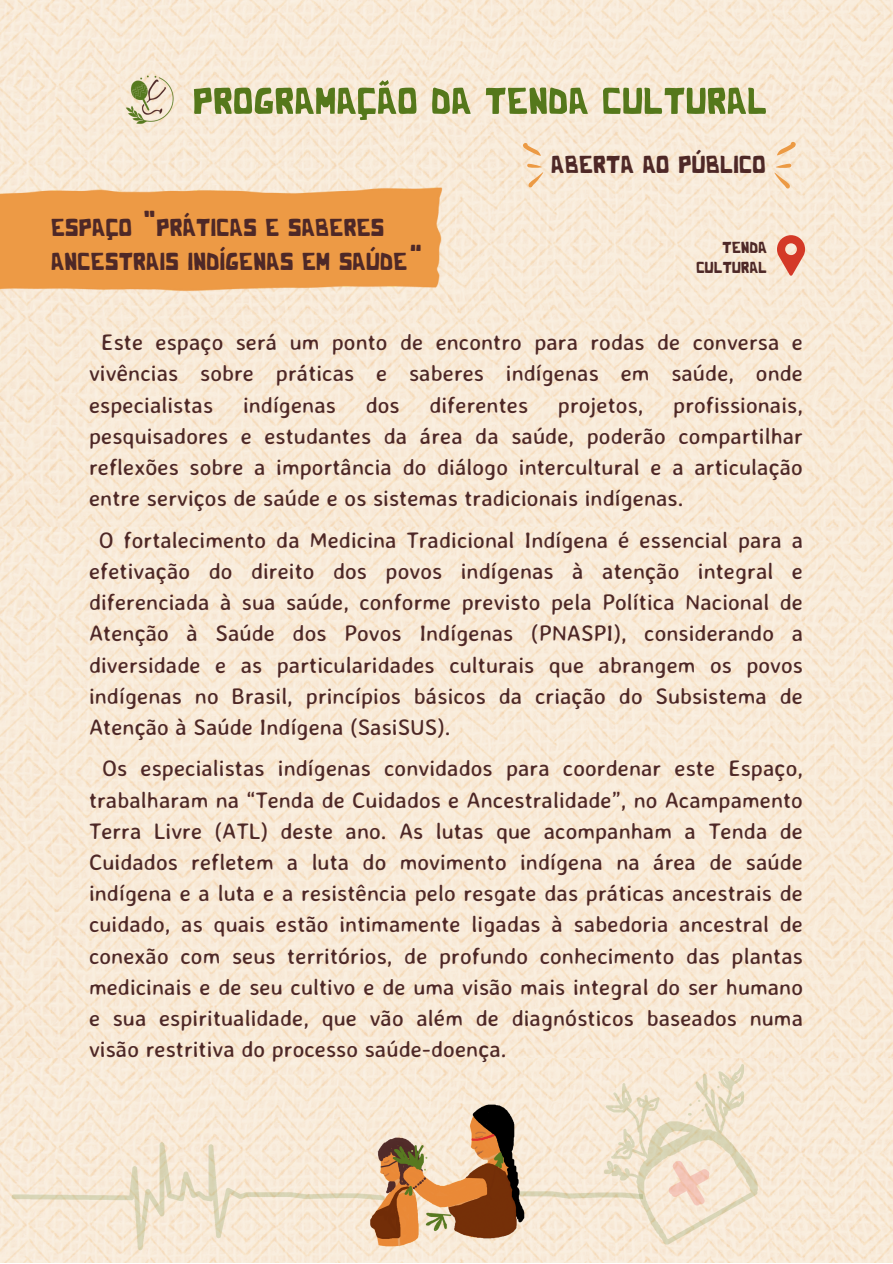
<style>
.page{position:relative;width:893px;height:1264px;background:#fff}
.page>*{position:absolute;margin:0;border:0;box-sizing:border-box;transform-origin:0 0}
.t1{font:52.5px "Cactus";color:#55781b}
.t2{font:34.5px/33.8px "Cactus";color:#4e2827}
.t3{font:22.5px/31.2px "Averia Sans Libre";color:#4e2827;text-align:justify}
.t4{font:22.5px "Cactus";color:#4e2827}
</style>
<div class="page">
<img style="left:0;top:0;width:892px;height:1262px">
<img style="left:516px;top:896px;width:126px;height:158px">
<img style="left:0;top:912px;width:411px;height:350px">
<img style="left:361px;top:1054px;width:161px;height:208px">
<img style="left:522px;top:929px;width:316px;height:333px">
<img style="left:115px;top:70px;width:69px;height:63px">
<img style="left:0;top:179px;width:446px;height:132px">
<svg style="left:776px;top:141px;width:19px;height:14px"></svg>
<svg style="left:774px;top:164px;width:17px;height:24px"></svg>
<svg style="left:522px;top:142px;width:18px;height:14px"></svg>
<svg style="left:526px;top:164px;width:17px;height:23px"></svg>
<svg style="left:777px;top:235px;width:28px;height:41px"></svg>
<p class="t1" style="left:194px;top:77px;width:576px">programação da tenda cultural</p>
<p class="t2" style="left:52px;top:210px;width:373px">espaço “práticas e saberes ancestrais indígenas em saúde”</p>
<p class="t2" style="left:552px;top:147px;width:216px">aberta ao público</p>
<p class="t4" style="left:723px;top:237px;width:46px">tenda</p>
<p class="t4" style="left:696px;top:258px;width:72px">cultural</p>
<p class="t3" style="left:89px;top:326px;width:715px;text-indent:12px">Este espaço será um ponto de encontro para rodas de conversa e vivências sobre práticas e saberes indígenas em saúde, onde especialistas</p>
<p class="t3" style="left:243px;top:388px;width:95px">indígenas</p>
<p class="t3" style="left:366px;top:388px;width:36px">dos</p>
<p class="t3" style="left:429px;top:388px;width:100px">diferentes</p>
<p class="t3" style="left:558px;top:388px;width:87px">projetos,</p>
<p class="t3" style="left:89px;top:388px;width:715px;text-indent:584px">profissionais, pesquisadores e estudantes da área da saúde, poderão compartilhar reflexões sobre a importância do diálogo intercultural e a articulação entre serviços de saúde e os sistemas tradicionais indígenas.</p>
<p class="t3" style="left:89px;top:523px;width:715px;text-indent:10px">O fortalecimento da Medicina Tradicional Indígena é essencial para a efetivação do direito dos povos indígenas à atenção integral e diferenciada à sua saúde, conforme previsto pela Política Nacional de Atenção à Saúde dos Povos Indígenas (PNASPI), considerando a diversidade e as particularidades culturais que abrangem os povos indígenas no Brasil, princípios básicos da criação do Subsistema de Atenção à Saúde Indígena (SasiSUS).</p>
<p class="t3" style="left:89px;top:752px;width:715px;text-indent:13px">Os especialistas indígenas convidados para coordenar este Espaço, trabalharam na “Tenda de Cuidados e Ancestralidade”, no Acampamento Terra Livre (ATL) deste ano. As lutas que acompanham a Tenda de Cuidados refletem a luta do movimento indígena na área de saúde indígena e a luta e a resistência pelo resgate das práticas ancestrais de cuidado, as quais estão intimamente ligadas à sabedoria ancestral de conexão com seus territórios, de profundo conhecimento das plantas medicinais e de seu cultivo e de uma visão mais integral do ser humano e sua espiritualidade, que vão além de diagnósticos baseados numa visão restritiva do processo saúde-doença.</p>
</div>
